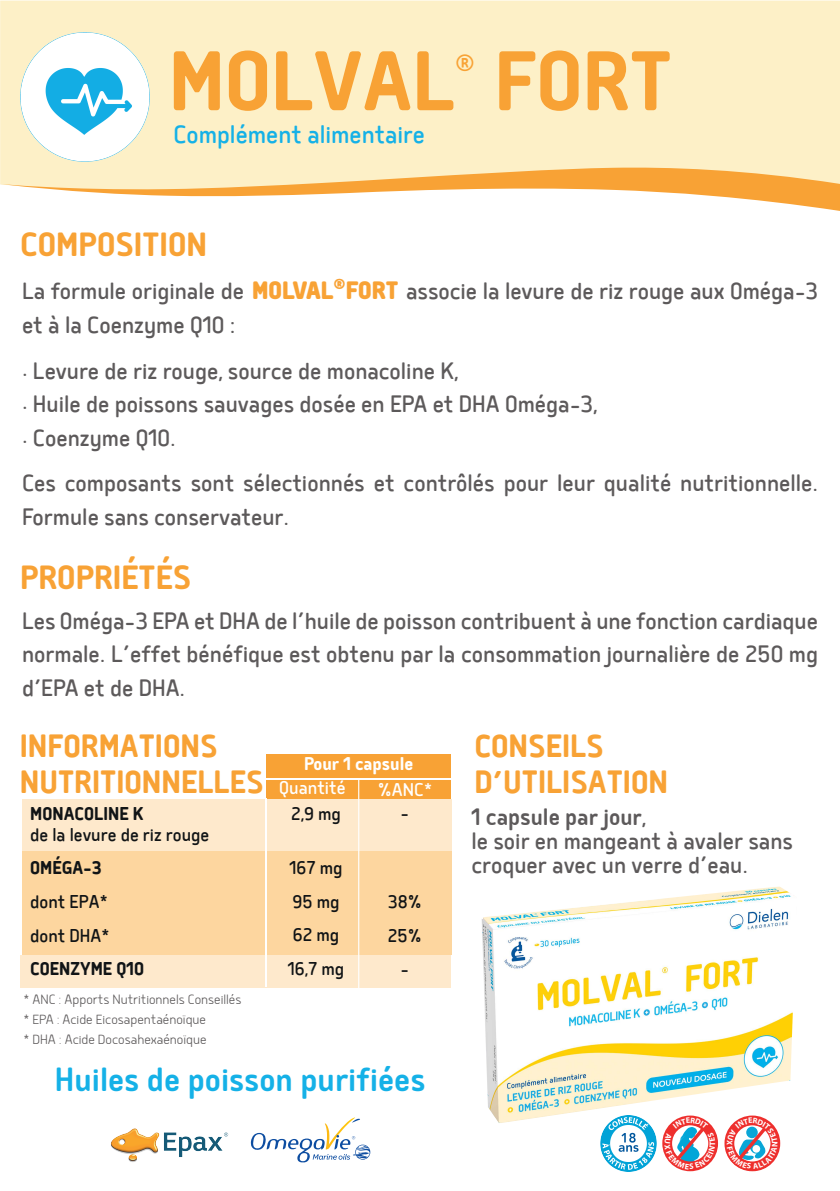
<style>
.page{position:relative;width:840px;height:1191px;background:#fff}
.page>*{position:absolute;margin:0;border:0;box-sizing:border-box;transform-origin:0 0}
.t1{font:700 100.4px "Delm";color:#f8a235}
.t2{font:500 40px "Delm";color:#15b1e7}
.t3{font:700 40px "Delm";color:#f8a235}
.t4{font:700 38px/36px "Delm";color:#f8a235}
.t5{font:30px "Delm";color:#15b1e7}
.t6{font:28px/33.6px "Delm";color:rgb(35 31 32/.74)}
.t7{font:300 28px "Delm";color:#f8a235}
.t8{font:700 22px "Delm";color:#fff}
.t9{font:22px "Delm";color:#fff}
.t10{font:21.8px/33.6px "Delm";color:#111416}
.t11{font:700 21.8px "Delm";color:#111416}
.t12{font:300 16px/20px "Delm";color:rgb(35 31 32/.74)}
.s1{font-weight:900;font-size:30px;color:#f8a235}
.s2{font-weight:400;font-size:22px;color:#fff}
.s3{font-weight:500}
</style>
<div class="page">
<div style="left:0;top:1px;width:839px;height:166px;background:#fdf0c7"></div>
<img style="left:21px;top:33px;width:128px;height:129px">
<svg style="left:0;top:167px;width:839px;height:44px"></svg>
<div style="left:22px;top:798px;width:429px;height:53px;background:#fee9cc"></div>
<div style="left:20px;top:955px;width:431px;height:32px;background:#fee9cc"></div>
<div style="left:22px;top:851px;width:429px;height:104px;background:#fdd69f"></div>
<div style="left:266px;top:753px;width:184px;height:45px;background:#f8a235"></div>
<hr style="left:265px;top:798px;width:1px;height:189px;background:#fff">
<hr style="left:266px;top:778px;width:184px;height:1px;background:#fff">
<hr style="left:358px;top:779px;width:1px;height:210px;background:#fff">
<img style="left:111px;top:1128px;width:118px;height:34px">
<svg style="left:250px;top:1117px;width:120px;height:45px"></svg>
<img style="left:481px;top:886px;width:312px;height:237px">
<div style="left:724px;top:1115px;width:55px;height:56px;border:10px solid #ee2f2d;border-radius:50%"></div>
<div style="left:662px;top:1115px;width:55px;height:56px;border:10px solid #ee2f2d;border-radius:50%"></div>
<img style="left:600px;top:1115px;width:56px;height:56px">
<svg style="left:726px;top:1117px;width:51px;height:52px"></svg>
<svg style="left:664px;top:1117px;width:51px;height:52px"></svg>
<h1 class="t1" style="left:169px;top:21px;width:504px">MOLVAL FORT</h1>
<p class="t7" style="left:454px;top:46px;width:22px">®</p>
<p class="t5" style="left:173px;top:116px;width:253px">Complément alimentaire</p>
<h2 class="t3" style="left:20px;top:221px;width:188px">COMPOSITION</h2>
<p class="t6" style="left:22px;top:273px;width:797px">La formule originale de <span class="s1">MOLVAL</span><sup>®</sup><span class="s1">FORT</span> associe la levure de riz rouge aux Oméga-3 et à la Coenzyme Q10 :</p>
<p class="t6" style="left:22px;top:352px;width:437px">• Levure de riz rouge, source de monacoline K,</p>
<p class="t6" style="left:22px;top:386px;width:576px">• Huile de poissons sauvages dosée en EPA et DHA Oméga-3,</p>
<p class="t6" style="left:22px;top:413px;width:797px;line-height:45.6px">• Coenzyme Q10.<br>Ces composants sont sélectionnés et contrôlés pour leur qualité nutritionnelle.</p>
<p class="t6" style="left:22px;top:498px;width:268px">Formule sans conservateur.</p>
<h2 class="t3" style="left:20px;top:553px;width:173px">PROPRIÉTÉS</h2>
<p class="t6" style="left:22px;top:602px;width:797px;text-align:justify">Les Oméga-3 EPA et DHA de l’huile de poisson contribuent à une fonction cardiaque normale. L’effet bénéfique est obtenu par la consommation journalière de 250 mg d’EPA et de DHA.</p>
<h3 class="t4" style="left:20px;top:727px;width:327px">INFORMATIONS<br>NUTRITIONNELLES <span class="s2">Quantité</span></h3>
<p class="t8" style="left:304px;top:751px;width:111px">Pour 1 capsule</p>
<p class="t9" style="left:378px;top:776px;width:56px">%ANC*</p>
<p class="t11" style="left:30px;top:800px;width:115px">MONACOLINE K</p>
<p class="t10" style="left:30px;top:816px;width:181px">de la levure de riz rouge</p>
<p class="t11" style="left:30px;top:855px;width:73px">OMÉGA-3</p>
<p class="t10" style="left:30px;top:883px;width:81px">dont EPA* dont DHA*</p>
<p class="t11" style="left:30px;top:955px;width:115px">COENZYME Q10</p>
<p class="t10" style="left:291px;top:796px;width:51px">2,9 mg</p>
<p class="t10" style="left:288px;top:850px;width:58px">167 mg<br>95 mg<br>62 mg<br>16,7 mg</p>
<p class="t10" style="left:400px;top:795px;width:10px">-</p>
<p class="t10" style="left:388px;top:883px;width:35px;text-align:center">38%<br>25% -</p>
<p class="t12" style="left:23px;top:988px;width:219px">* ANC : Apports Nutritionnels Conseillés * EPA : Acide Eicosapentaénoïque<br>* DHA : Acide Docosahexaénoïque</p>
<h2 class="t2" style="left:55px;top:1055px;width:371px">Huiles de poisson purifiées</h2>
<h3 class="t4" style="left:474px;top:727px;width:195px">CONSEILS<br>D’UTILISATION</h3>
<p class="t6" style="left:471px;top:803px;width:323px;line-height:24px"><span class="s3">1 capsule par jour</span>,<br>le soir en mangeant à avaler sans croquer avec un verre d’eau.</p>
</div>
